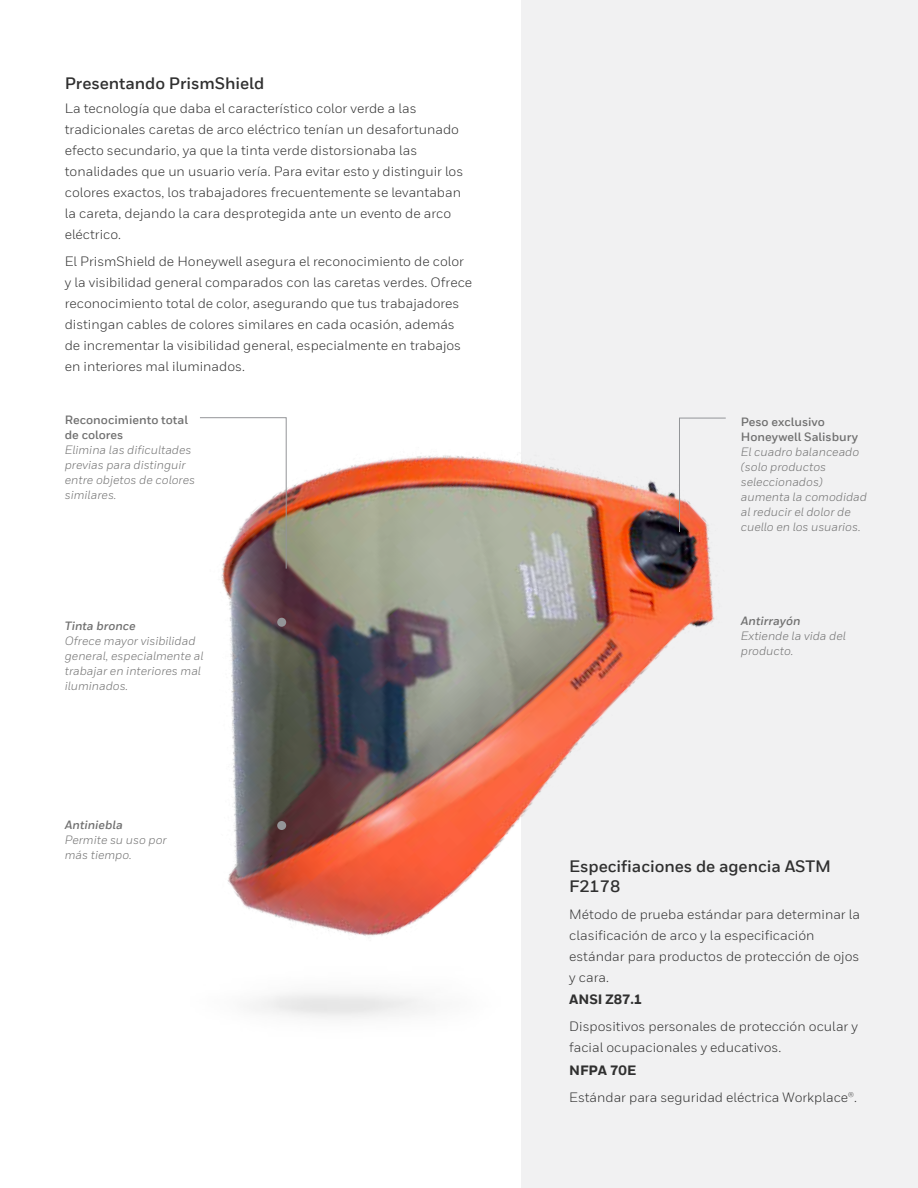
<style>
.page{position:relative;width:918px;height:1188px;background:#fff}
.page>*{position:absolute;margin:0;border:0;box-sizing:border-box;transform-origin:0 0}
.t1{font:700 16.5px/19.8px "Honeywell Sans Web";letter-spacing:-.005em;color:#303030}
.t2{font:13.5px/21px "Honeywell Sans Web";color:#303030}
.t3{font:800 13.5px "Honeywell Sans Web";letter-spacing:-.005em;color:#303030}
.t4{font:italic 12px/15px "Honeywell Sans Web";color:#707070}
.t5{font:700 12px/15px "Honeywell Sans Web";color:#707070}
.t6{font:italic 700 12px "Honeywell Sans Web";color:#707070}
</style>
<div class="page">
<div style="left:522px;top:0;width:396px;height:1188px;background:#f1f1f2"></div>
<img style="left:221px;top:233px;width:493px;height:704px">
<svg style="left:679px;top:417px;width:47px;height:116px"></svg>
<svg style="left:200px;top:417px;width:87px;height:152px"></svg>
<div style="left:277px;top:618px;width:9px;height:9px;background:#939598;border-radius:50%"></div>
<div style="left:277px;top:821px;width:9px;height:9px;background:#939598;border-radius:50%"></div>
<p class="t1" style="left:65px;top:74px;width:201px">Presentando PrismShield</p>
<p class="t2" style="left:65px;top:98px;width:400px">La tecnología que daba el característico color verde a las tradicionales caretas de arco eléctrico tenían un desafortunado efecto secundario, ya que la tinta verde distorsionaba las tonalidades que un usuario vería. Para evitar esto y distinguir los colores exactos, los trabajadores frecuentemente se levantaban la careta, dejando la cara desprotegida ante un evento de arco eléctrico.</p>
<p class="t2" style="left:65px;top:251px;width:409px">El PrismShield de Honeywell asegura el reconocimiento de color y la visibilidad general comparados con las caretas verdes. Ofrece reconocimiento total de color, asegurando que tus trabajadores distingan cables de colores similares en cada ocasión, además de incrementar la visibilidad general, especialmente en trabajos en interiores mal iluminados.</p>
<p class="t5" style="left:65px;top:412px;width:125px">Reconocimiento total de colores</p>
<p class="t4" style="left:65px;top:442px;width:132px">Elimina las dificultades previas para distinguir entre objetos de colores similares.</p>
<p class="t6" style="left:65px;top:619px;width:72px">Tinta bronce</p>
<p class="t4" style="left:65px;top:634px;width:140px">Ofrece mayor visibilidad general, especialmente al trabajar en interiores mal iluminados.</p>
<p class="t6" style="left:65px;top:818px;width:59px">Antiniebla</p>
<p class="t4" style="left:65px;top:833px;width:104px">Permite su uso por más tiempo.</p>
<p class="t5" style="left:741px;top:415px;width:119px">Peso exclusivo<br>Honeywell Salisbury</p>
<p class="t4" style="left:741px;top:444px;width:128px">El cuadro balanceado (solo productos seleccionados) aumenta la comodidad al reducir el dolor de cuello en los usuarios.</p>
<p class="t6" style="left:741px;top:614px;width:61px">Antirrayón</p>
<p class="t4" style="left:741px;top:629px;width:106px">Extiende la vida del producto.</p>
<p class="t1" style="left:569px;top:857px;width:263px">Especifiaciones de agencia ASTM<br>F2178</p>
<p class="t2" style="left:569px;top:904px;width:292px">Método de prueba estándar para determinar la clasificación de arco y la especificación estándar para productos de protección de ojos y cara.</p>
<p class="t3" style="left:569px;top:991px;width:75px">ANSI Z87.1</p>
<p class="t2" style="left:569px;top:1016px;width:290px">Dispositivos personales de protección ocular y facial ocupacionales y educativos.</p>
<p class="t3" style="left:569px;top:1062px;width:68px">NFPA 70E</p>
<p class="t2" style="left:569px;top:1086px;width:289px">Estándar para seguridad eléctrica Workplace®.</p>
</div>
